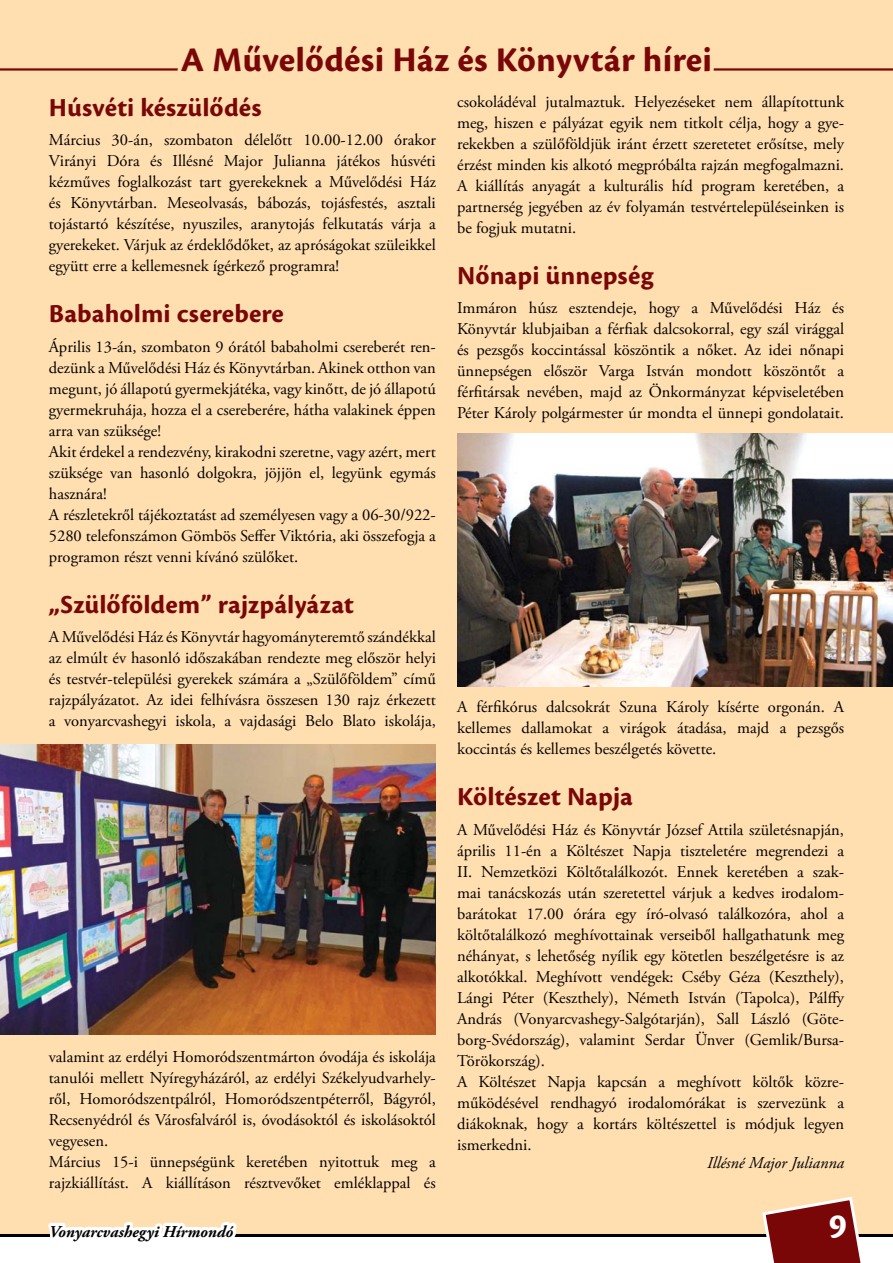
<style>
.page{position:relative;width:893px;height:1263px;background:#fff}
.page>*{position:absolute;margin:0;border:0;box-sizing:border-box;transform-origin:0 0}
.t1{font:36px "Cronos Pro Bold Capt";letter-spacing:.005em;color:#7a0708}
.t2{font:36px "Cronos Pro Bold Capt";color:#fff}
.t3{font:27px "Cronos Pro Bold Capt";letter-spacing:.005em;color:#7a0708}
.t4{font:16.5px/21px "Adobe Garamond Pro";color:#000;text-align:justify}
.t5{font:italic 700 16.5px "Adobe Garamond Pro";color:#000}
.t6{font:italic 16.5px "Adobe Garamond Pro";color:#000}
</style>
<div class="page">
<div style="left:0;top:0;width:893px;height:1235px;background:#ffdeb0"></div>
<hr style="left:0;top:68px;width:893px;height:3px;background:#7a0708">
<hr style="left:174px;top:68px;width:544px;height:3px;background:#ffdeb0">
<img style="left:457px;top:434px;width:436px;height:252px">
<img style="left:0;top:744px;width:436px;height:290px">
<hr style="left:0;top:1234px;width:893px;height:3px;background:#000">
<svg style="left:762px;top:1196px;width:99px;height:67px"></svg>
<svg style="left:48px;top:1222px;width:189px;height:15px"></svg>
<h1 class="t1" style="left:181px;top:39px;width:533px">A Művelődési Ház és Könyvtár hírei</h1>
<h2 class="t3" style="left:49px;top:92px;width:214px">Húsvéti készülődés</h2>
<p class="t4" style="left:49px;top:130px;width:388px">Március 30-án, szombaton délelőtt 10.00-12.00 órakor Virányi Dóra és Illésné Major Julianna játékos húsvéti kézműves foglalkozást tart gyerekeknek a Művelődési Ház és Könyvtárban. Meseolvasás, bábozás, tojásfestés, asztali tojástartó készítése, nyusziles, aranytojás felkutatás várja a gyerekeket. Várjuk az érdeklődőket, az apróságokat szüleikkel együtt erre a kellemesnek ígérkező programra!</p>
<h2 class="t3" style="left:49px;top:298px;width:237px">Babaholmi cserebere</h2>
<p class="t4" style="left:49px;top:337px;width:388px;text-align:left">Április 13-án, szombaton 9 órától babaholmi csereberét ren&shy;dezünk a Művelődési Ház és Könyvtárban. Akinek otthon van megunt, jó állapotú gyermekjátéka, vagy kinőtt, de jó állapotú gyermekruhája, hozza el a csereberére, hátha valakinek éppen arra van szüksége!<br>Akit érdekel a rendezvény, kirakodni szeretne, vagy azért, mert szüksége van hasonló dolgokra, jöjjön el, legyünk egymás hasznára!<br>A részletekről tájékoztatást ad személyesen vagy a 06-30/922- 5280 telefonszámon Gömbös Seffer Viktória, aki összefogja a programon részt venni kívánó szülőket.</p>
<h2 class="t3" style="left:49px;top:589px;width:307px">„Szülőföldem” rajzpályázat</h2>
<p class="t4" style="left:49px;top:627px;width:388px">A Művelődési Ház és Könyvtár hagyományteremtő szándékkal az elmúlt év hasonló időszakában rendezte meg először helyi és testvér-települési gyerekek számára a „Szülőföldem” című rajzpályázatot. Az idei felhívásra összesen 130 rajz érkezett a vonyarcvashegyi iskola, a vajdasági Belo Blato iskolája,</p>
<p class="t4" style="left:457px;top:91px;width:388px">csokoládéval jutalmaztuk. Helyezéseket nem állapítottunk meg, hiszen e pályázat egyik nem titkolt célja, hogy a gye&shy;rekekben a szülőföldjük iránt érzett szeretetet erősítse, mely érzést minden kis alkotó megpróbálta rajzán megfogalmazni.<br>A kiállítás anyagát a kulturális híd program keretében, a partnerség jegyében az év folyamán testvértelepüléseinken is be fogjuk mutatni.</p>
<h2 class="t3" style="left:457px;top:260px;width:197px">Nőnapi ünnepség</h2>
<p class="t4" style="left:457px;top:298px;width:388px">Immáron húsz esztendeje, hogy a Művelődési Ház és Könyvtár klubjaiban a férfiak dalcsokorral, egy szál virággal és pezsgős koccintással köszöntik a nőket. Az idei nőnapi ünnepségen először Varga István mondott köszöntőt a férfitársak nevében, majd az Önkormányzat képviseletében Péter Károly polgármester úr mondta el ünnepi gondolatait.</p>
<p class="t4" style="left:457px;top:697px;width:388px">A férfikórus dalcsokrát Szuna Károly kísérte orgonán. A kellemes dallamokat a virágok átadása, majd a pezsgős koccintás és kellemes beszélgetés követte.</p>
<h2 class="t3" style="left:457px;top:781px;width:177px">Költészet Napja</h2>
<p class="t4" style="left:457px;top:819px;width:388px;text-align:left">A Művelődési Ház és Könyvtár József Attila születésnapján, április 11-én a Költészet Napja tiszteletére megrendezi a II. Nemzetközi Költőtalálkozót. Ennek keretében a szak&shy;mai tanácskozás után szeretettel várjuk a kedves irodalom&shy;barátokat 17.00 órára egy író-olvasó találkozóra, ahol a költőtalálkozó meghívottainak verseiből hallgathatunk meg néhányat, s lehetőség nyílik egy kötetlen beszélgetésre is az alkotókkal. Meghívott vendégek: Cséby Géza (Keszthely), Lángi Péter (Keszthely), Németh István (Tapolca), Pálffy András (Vonyarcvashegy-Salgótarján), Sall László (Göte&shy;borg-Svédország), valamint Serdar Ünver (Gemlik/Bursa-Törökország).<br>A Költészet Napja kapcsán a meghívott költők közre&shy;működésével rendhagyó irodalomórákat is szervezünk a diákoknak, hogy a kortárs költészettel is módjuk legyen ismerkedni.</p>
<p class="t6" style="left:707px;top:1153px;width:138px">Illésné Major Julianna</p>
<p class="t4" style="left:49px;top:1047px;width:388px;text-align:left">valamint az erdélyi Homoródszentmárton óvodája és iskolája tanulói mellett Nyíregyházáról, az erdélyi Székelyudvarhely&shy;ről, Homoródszentpálról, Homoródszentpéterről, Bágyról, Recsenyédról és Városfalváról is, óvodásoktól és iskolásoktól vegyesen.<br>Március 15-i ünnepségünk keretében nyitottuk meg a rajzkiállítást. A kiállításon résztvevőket emléklappal és</p>
<p class="t5" style="left:49px;top:1222px;width:186px">Vonyarcvashegyi Hírmondó</p>
<h1 class="t2" style="left:829px;top:1205px;width:20px">9</h1>
</div>
